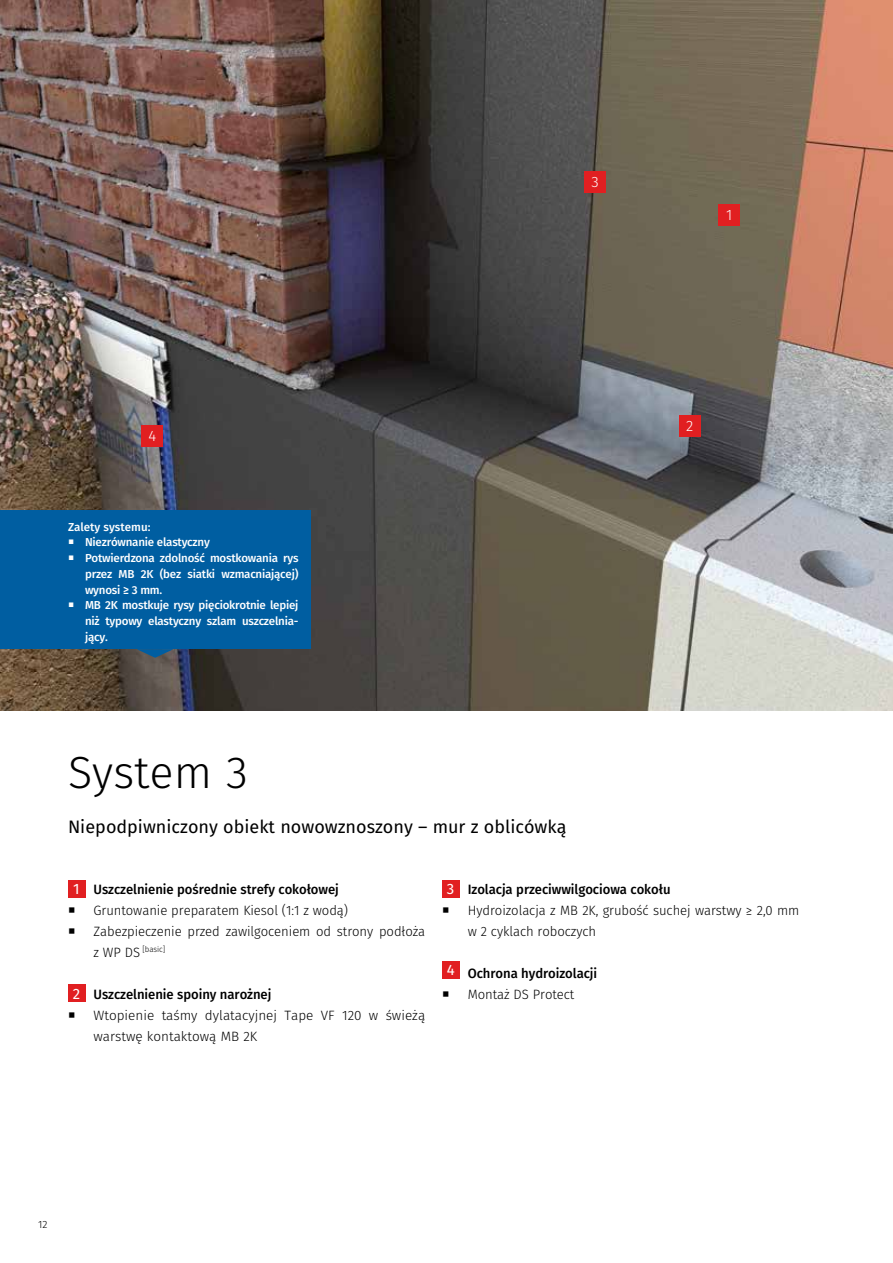
<style>
.page{position:relative;width:893px;height:1263px;background:#fff}
.page>*{position:absolute;margin:0;border:0;box-sizing:border-box;transform-origin:0 0}
.t1{font:300 45px "Fira Sans";color:#000}
.t2{font:18px "Fira Sans";color:#000}
.t3{font:300 15px "Fira Sans";color:#fff}
.t4{font:15px "Fira Sans";color:#fff}
.t5{font:300 13.5px/21px "Fira Sans";letter-spacing:-.005em;color:#000}
.t6{font:500 13.5px "Fira Sans";letter-spacing:-.005em;color:#000}
.t7{font:500 11.55px/15.8px "Fira Sans";letter-spacing:-.02em;color:#fff;text-align:justify}
.t8{font:500 11.55px "Fira Sans";color:#fff}
.t9{font:300 10.5px "Fira Sans";color:#000}
.t10{font:300 8.1px "Fira Sans";letter-spacing:-.005em;color:#000}
.s1{font-size:13.5px}
</style>
<div class="page">
<img style="left:0;top:0;width:893px;height:710px">
<div style="left:719px;top:205px;width:21px;height:21px;background:#e11f21"></div>
<div style="left:585px;top:171px;width:21px;height:22px;background:#e11f21"></div>
<div style="left:142px;top:426px;width:21px;height:21px;background:#e11f21"></div>
<div style="left:679px;top:415px;width:21px;height:21px;background:#e11f21"></div>
<div style="left:68px;top:880px;width:17px;height:17px;background:#e11f21"></div>
<div style="left:68px;top:985px;width:17px;height:17px;background:#e11f21"></div>
<div style="left:442px;top:880px;width:17px;height:17px;background:#e11f21"></div>
<div style="left:442px;top:961px;width:17px;height:17px;background:#e11f21"></div>
<div style="left:0;top:511px;width:310px;height:138px;background:#005ea1"></div>
<svg style="left:137px;top:649px;width:36px;height:9px"></svg>
<p class="t3" style="left:592px;top:171px;width:9px">3</p>
<p class="t3" style="left:726px;top:204px;width:8px">1</p>
<p class="t3" style="left:148px;top:426px;width:9px">4</p>
<p class="t8" style="left:68px;top:518px;width:84px">Zalety systemu:</p>
<p class="t7" style="left:68px;top:534px;width:143px">○ Niezrównanie elastyczny</p>
<p class="t7" style="left:85px;top:550px;width:215px;text-indent:-17px">○ Potwierdzona zdolność mostkowania rys przez MB 2K (bez siatki wzmacniającej) wynosi ≥ 3 mm.</p>
<p class="t7" style="left:85px;top:597px;width:215px;text-indent:-17px">○ MB 2K mostkuje rysy pięciokrotnie lepiej niż typowy elastyczny szlam uszczelnia&shy;jący.</p>
<h1 class="t1" style="left:68px;top:741px;width:181px">System 3</h1>
<h2 class="t2" style="left:68px;top:814px;width:500px">Niepodpiwniczony obiekt nowowznoszony – mur z oblicówką</h2>
<p class="t3" style="left:686px;top:415px;width:9px">2</p>
<p class="t6" style="left:94px;top:879px;width:247px">Uszczelnienie pośrednie strefy cokołowej</p>
<p class="t5" style="left:68px;top:899px;width:282px">○ Gruntowanie preparatem Kiesol (1:1 z wodą)</p>
<p class="t5" style="left:68px;top:920px;width:359px">○ Zabezpieczenie przed zawilgoceniem od strony podłoża</p>
<p class="t10" style="left:94px;top:944px;width:73px"><span class="s1">z WP DS</span> [basic]</p>
<p class="t6" style="left:94px;top:984px;width:179px">Uszczelnienie spoiny narożnej</p>
<p class="t5" style="left:94px;top:1004px;width:333px;text-indent:-26px">○ Wtopienie taśmy dylatacyjnej Tape VF 120 w świeżą warstwę kontaktową MB 2K</p>
<p class="t4" style="left:73px;top:878px;width:8px">1</p>
<p class="t4" style="left:73px;top:983px;width:9px">2</p>
<p class="t6" style="left:468px;top:879px;width:204px">Izolacja przeciwwilgociowa cokołu</p>
<p class="t5" style="left:468px;top:899px;width:333px;text-indent:-26px">○ Hydroizolacja z MB 2K, grubość suchej warstwy ≥ 2,0 mm w 2 cyklach roboczych</p>
<p class="t6" style="left:468px;top:963px;width:131px">Ochrona hydroizolacji</p>
<p class="t5" style="left:442px;top:983px;width:134px">○ Montaż DS Protect</p>
<p class="t4" style="left:447px;top:878px;width:9px">3</p>
<p class="t4" style="left:447px;top:960px;width:9px">4</p>
<p class="t9" style="left:38px;top:1217px;width:11px">12</p>
</div>
